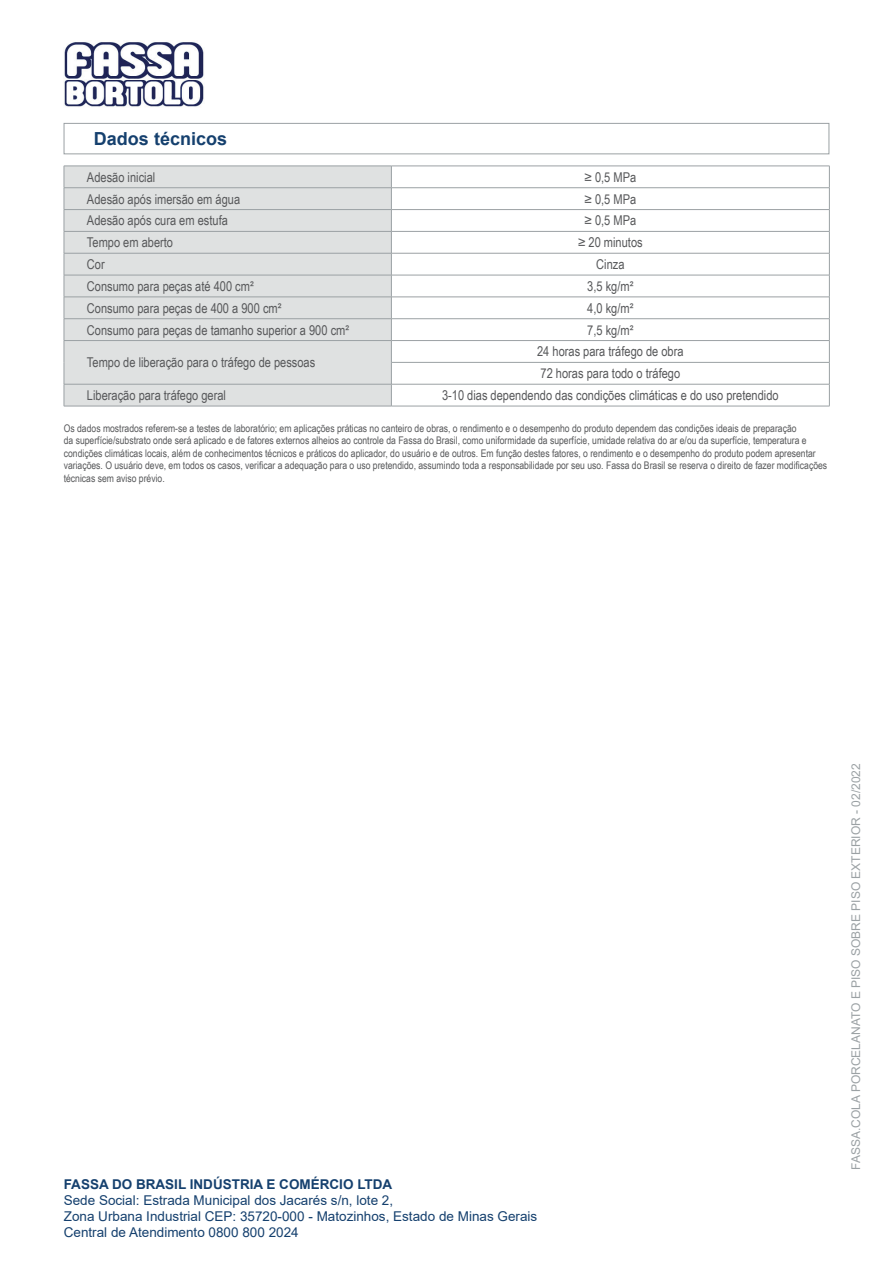
<style>
.page{position:relative;width:893px;height:1263px;background:#fff}
.page>*{position:absolute;margin:0;border:0;box-sizing:border-box;transform-origin:0 0}
.Titolo{font:700 18px "Arial";color:#15406e}
.normale_sx{font:13.5px "Arial Narrow";color:#57585a}
.normale_centrato{font:13.5px "Arial Narrow";color:#57585a}
.t1{font:13.5px/16.2px "Arial";color:#15406e}
.t2{font:700 13.5px "Arial";color:#15406e}
.t3{font:12px "Arial";color:#9ba1a4}
.Disclaimer{font:10.5px/12.6px "Arial Narrow";color:#57585a}
</style>
<div class="page">
<img style="left:64px;top:41px;width:140px;height:66px">
<div style="left:64px;top:123px;width:765px;height:31px;border:1px solid #9ba1a4"></div>
<div style="left:65px;top:167px;width:326px;height:239px;background:#dfe1e1"></div>
<hr style="left:64px;top:166px;width:327px;height:1px;background:#9ba1a4">
<hr style="left:391px;top:166px;width:439px;height:1px;background:#9ba1a4">
<hr style="left:64px;top:187px;width:327px;height:1px;background:#9ba1a4">
<hr style="left:391px;top:187px;width:439px;height:1px;background:#9ba1a4">
<hr style="left:64px;top:209px;width:327px;height:1px;background:#9ba1a4">
<hr style="left:391px;top:209px;width:439px;height:1px;background:#9ba1a4">
<hr style="left:64px;top:231px;width:327px;height:1px;background:#9ba1a4">
<hr style="left:391px;top:231px;width:439px;height:1px;background:#9ba1a4">
<hr style="left:64px;top:253px;width:327px;height:1px;background:#9ba1a4">
<hr style="left:391px;top:253px;width:439px;height:1px;background:#9ba1a4">
<hr style="left:64px;top:275px;width:327px;height:1px;background:#9ba1a4">
<hr style="left:391px;top:275px;width:439px;height:1px;background:#9ba1a4">
<hr style="left:64px;top:297px;width:327px;height:1px;background:#9ba1a4">
<hr style="left:391px;top:297px;width:439px;height:1px;background:#9ba1a4">
<hr style="left:64px;top:318px;width:327px;height:1px;background:#9ba1a4">
<hr style="left:391px;top:318px;width:439px;height:1px;background:#9ba1a4">
<hr style="left:64px;top:340px;width:327px;height:1px;background:#9ba1a4">
<hr style="left:391px;top:340px;width:439px;height:1px;background:#9ba1a4">
<hr style="left:391px;top:362px;width:439px;height:1px;background:#9ba1a4">
<hr style="left:64px;top:384px;width:327px;height:1px;background:#9ba1a4">
<svg style="left:64px;top:166px;width:1px;height:240px"></svg>
<hr style="left:64px;top:406px;width:327px;height:1px;background:#9ba1a4">
<hr style="left:391px;top:384px;width:439px;height:1px;background:#9ba1a4">
<svg style="left:391px;top:167px;width:1px;height:239px"></svg>
<svg style="left:829px;top:166px;width:1px;height:240px"></svg>
<hr style="left:391px;top:406px;width:439px;height:1px;background:#9ba1a4">
<p class="Titolo" style="left:94px;top:126px;width:135px">Dados técnicos</p>
<p class="normale_sx" style="left:87px;top:167px;width:70px">Adesão inicial</p>
<p class="normale_centrato" style="left:584px;top:167px;width:53px">≥ 0,5 MPa</p>
<p class="normale_sx" style="left:87px;top:189px;width:155px">Adesão após imersão em água</p>
<p class="normale_centrato" style="left:584px;top:189px;width:53px">≥ 0,5 MPa</p>
<p class="normale_sx" style="left:87px;top:211px;width:142px">Adesão após cura em estufa</p>
<p class="normale_centrato" style="left:584px;top:211px;width:53px">≥ 0,5 MPa</p>
<p class="normale_sx" style="left:87px;top:233px;width:88px">Tempo em aberto</p>
<p class="normale_centrato" style="left:578px;top:233px;width:66px">≥ 20 minutos</p>
<p class="normale_sx" style="left:87px;top:254px;width:19px">Cor</p>
<p class="normale_centrato" style="left:596px;top:254px;width:30px">Cinza</p>
<p class="normale_sx" style="left:87px;top:276px;width:168px">Consumo para peças até 400 cm²</p>
<p class="normale_centrato" style="left:587px;top:276px;width:48px">3,5 kg/m²</p>
<p class="normale_sx" style="left:87px;top:298px;width:196px">Consumo para peças de 400 a 900 cm²</p>
<p class="normale_centrato" style="left:587px;top:298px;width:48px">4,0 kg/m²</p>
<p class="normale_sx" style="left:87px;top:320px;width:264px">Consumo para peças de tamanho superior a 900 cm²</p>
<p class="normale_centrato" style="left:587px;top:320px;width:48px">7,5 kg/m²</p>
<p class="normale_sx" style="left:87px;top:353px;width:230px">Tempo de liberação para o tráfego de pessoas</p>
<p class="normale_centrato" style="left:537px;top:342px;width:148px">24 horas para tráfego de obra</p>
<p class="normale_centrato" style="left:540px;top:364px;width:141px">72 horas para todo o tráfego</p>
<p class="normale_sx" style="left:87px;top:385px;width:141px">Liberação para tráfego geral</p>
<p class="normale_centrato" style="left:442px;top:385px;width:338px">3-10 dias dependendo das condições climáticas e do uso pretendido</p>
<p class="Disclaimer" style="left:64px;top:421px;width:765px">Os dados mostrados referem-se a testes de laboratório; em aplicações práticas no canteiro de obras, o rendimento e o desempenho do produto dependem das condições ideais de preparação<br>da superfície/substrato onde será aplicado e de fatores externos alheios ao controle da Fassa do Brasil, como uniformidade da superfície, umidade relativa do ar e/ou da superfície, temperatura e condições climáticas locais, além de conhecimentos técnicos e práticos do aplicador, do usuário e de outros. Em função destes fatores, o rendimento e o desempenho do produto podem apresentar variações. O usuário deve, em todos os casos, verificar a adequação para o uso pretendido, assumindo toda a responsabilidade por seu uso. Fassa do Brasil se reserva o direito de fazer modificações técnicas sem aviso prévio.</p>
<p class="t2" style="left:64px;top:1174px;width:330px">FASSA DO BRASIL INDÚSTRIA E COMÉRCIO LTDA</p>
<p class="t1" style="left:64px;top:1192px;width:475px">Sede Social: Estrada Municipal dos Jacarés s/n, lote 2,<br>Zona Urbana Industrial CEP: 35720-000 - Matozinhos, Estado de Minas Gerais<br>Central de Atendimento 0800 800 2024</p>
<p class="t3" style="left:848px;top:1170px;width:408px;rotate:-90deg">FASSA.COLA PORCELANATO E PISO SOBRE PISO EXTERIOR - 02/2022</p>
</div>
